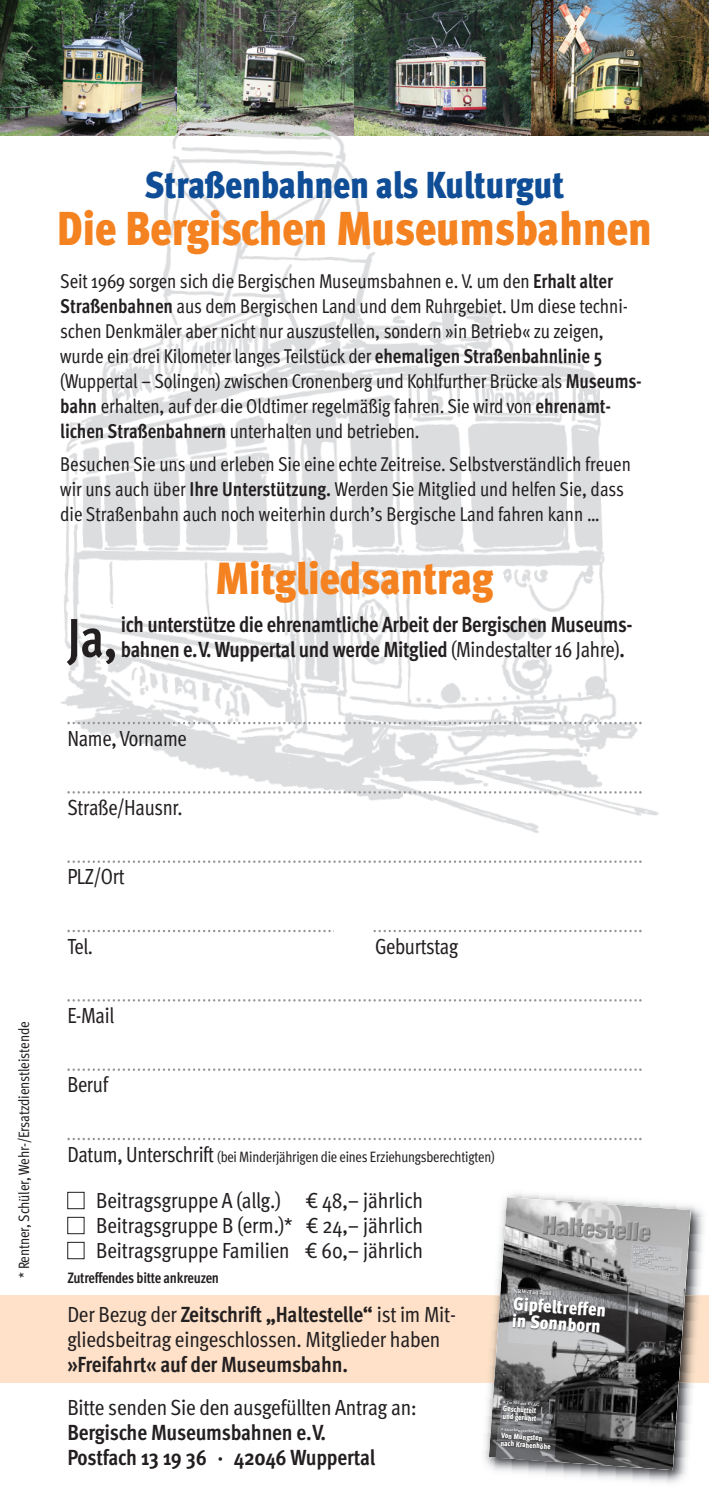
<style>
.page{position:relative;width:709px;height:1489px;background:#fff}
.page>*{position:absolute;margin:0;border:0;box-sizing:border-box;transform-origin:0 0}
.t1{font:700 54.5px "Meta Cond";color:#231f20;scale:.96 1}
.t2{font:900 47.5px "Meta Cond";letter-spacing:-.01em;color:#f58220}
.t3{font:900 45px "Meta Cond";letter-spacing:-.01em;color:#f58220}
.t4{font:900 37.5px "Meta Cond";letter-spacing:-.01em;color:#0f4d96}
.t5{font:22px/25px "Meta Cond";letter-spacing:-.01em;color:#231f20;text-align:justify}
.t6{font:700 22px/25px "Meta Cond";letter-spacing:-.015em;color:#231f20;scale:.96 1}
.t7{font:700 22px/25px "Meta Cond";letter-spacing:-.015em;color:#231f20}
.t8{font:22px "Meta Cond";letter-spacing:-.01em;color:#231f20;scale:.96 1}
.t9{font:20px/25px "Meta Cond";letter-spacing:-.005em;color:#231f20;scale:.96 1}
.t10{font:18.5px/16.8px "Meta Cond Black Roman+KDNQLH";color:#fff}
.t11{font:15px "Meta Cond";letter-spacing:-.015em;color:#231f20;scale:.96 1}
.t12{font:15px "Meta Cond";letter-spacing:-.015em;color:#231f20}
.t13{font:700 15px "Meta Cond";letter-spacing:-.015em;color:#231f20;scale:.96 1}
.t14{font:7.75px/7.8px "Meta Cond Black Roman+KDNQLH";color:#fff;scale:.95 1}
.t15{font:5.5px "Candida LT Bold+FOZEPD";color:#fff;scale:.95 1}
.t16{font:4px "Candida LT Bold+FOZEPD";color:#fff;scale:.95 1}
.t17{font:3.75px/4.8px "Candida LT Bold+FOZEPD";color:#fff}
.s1{font-weight:700}
.s2{font-weight:400}
.s3{font-size:22px}
.s4{font-family:"European Pi Three+FEJDZK";font-size:2.75px}
</style>
<div class="page">
<div style="left:0;top:1295px;width:709px;height:87px;background:#fee1c8"></div>
<img style="left:0;top:0;width:709px;height:135px">
<img style="left:5px;top:88px;width:697px;height:745px">
<svg style="left:67px;top:721px;width:574px;height:3px"></svg>
<svg style="left:67px;top:791px;width:574px;height:2px"></svg>
<svg style="left:67px;top:860px;width:574px;height:2px"></svg>
<svg style="left:67px;top:929px;width:574px;height:3px"></svg>
<svg style="left:67px;top:999px;width:574px;height:2px"></svg>
<svg style="left:67px;top:1068px;width:574px;height:2px"></svg>
<svg style="left:67px;top:1137px;width:574px;height:3px"></svg>
<div style="left:67px;top:1241px;width:17px;height:17px;border:1px solid #231f20"></div>
<div style="left:67px;top:1216px;width:17px;height:17px;border:1px solid #231f20"></div>
<div style="left:67px;top:1191px;width:17px;height:17px;border:1px solid #231f20"></div>
<img style="left:508px;top:1193px;width:196px;height:102px">
<img style="left:475px;top:1382px;width:227px;height:101px">
<img style="left:691px;top:1295px;width:7px;height:87px">
<img style="left:489px;top:1197px;width:202px;height:272px">
<img style="left:507px;top:1286px;width:161px;height:67px">
<img style="left:500px;top:1398px;width:52px;height:27px">
<img style="left:495px;top:1425px;width:61px;height:36px">
<img style="left:499px;top:1425px;width:51px;height:13px">
<img style="left:630px;top:1243px;width:52px;height:32px">
<div style="left:334px;top:926px;width:37px;height:15px;background:#fff"></div>
<p class="t12" style="left:18px;top:1277px;width:258px;rotate:-90deg">* Rentner, Schüler, Wehr-/Ersatzdienstleistende</p>
<h3 class="t4" style="left:144px;top:170px;width:421px">Straßenbahnen als Kulturgut</h3>
<h2 class="t2" style="left:57px;top:210px;width:597px">Die Bergischen Museumsbahnen</h2>
<p class="t9" style="left:60px;top:270px;width:607px">Seit 1969 sorgen sich die Bergischen Museums bahnen e. V. um den <span class="s1">Erhalt alter Straßenbahnen</span> aus dem Bergischen Land und dem Ruhr gebiet. Um diese techni&shy;schen Denkmäler aber nicht nur auszustellen, sondern »in Betrieb« zu zeigen, wurde ein drei Kilometer langes Teilstück der <span class="s1">e h e maligen Straßen bahn linie 5 </span>(Wuppertal – Solingen) zwischen Cronen berg und Kohlfurther Brücke als <span class="s1">Muse ums&shy;bahn</span> erhalten, auf der die Old timer regelmäßig fahren. Sie wird von <span class="s1">ehren amt - lichen Straßenbahnern</span> unter halten und be trieben.</p>
<p class="t9" style="left:60px;top:452px;width:596px">Besuchen Sie uns und erleben Sie eine echte Zeitreise. Selbstverständlich freuen wir uns auch über <span class="s1">Ihre Unterstützung.</span> Werden Sie Mitglied und helfen Sie, dass die Straßenbahn auch noch weiterhin durch’s Bergische Land fahren kann …</p>
<h3 class="t3" style="left:216px;top:561px;width:279px">Mitgliedsantrag</h3>
<h1 class="t1" style="left:67px;top:617px;width:54px">Ja,</h1>
<p class="t6" style="left:121px;top:613px;width:535px">ich unterstütze die ehrenamtliche Arbeit der Bergischen Museums - bahnen e.V. Wuppertal und werde Mitglied <span class="s2">(Mindestalter 16 Jahre)</span>.</p>
<p class="t8" style="left:67px;top:729px;width:126px">Name, Vorname</p>
<p class="t8" style="left:67px;top:798px;width:121px">Straße/Hausnr.</p>
<p class="t8" style="left:67px;top:868px;width:61px">PLZ/Ort</p>
<p class="t8" style="left:67px;top:937px;width:28px">Tel.</p>
<p class="t8" style="left:375px;top:937px;width:88px">Geburtstag</p>
<p class="t8" style="left:67px;top:1006px;width:50px">E-Mail</p>
<p class="t8" style="left:67px;top:1076px;width:44px">Beruf</p>
<p class="t11" style="left:67px;top:1150px;width:446px"><span class="s3">Datum, Unterschrift</span> (bei Minderjährigen die eines Erziehungsberechtigten)</p>
<p class="t5" style="left:96px;top:1189px;width:328px">Beitragsgruppe A (allg.) € 48,– jährlich Beitragsgruppe B (erm.)* € 24,– jährlich Beitragsgruppe Familien € 60,– jährlich</p>
<p class="t13" style="left:67px;top:1271px;width:159px">Zutreffendes bitte ankreuzen</p>
<p class="t5" style="left:67px;top:1303px;width:390px">Der Bezug der <span class="s1">Zeitschrift „Haltestelle“</span> ist im Mit - glieds beitrag eingeschlossen. Mitglieder haben</p>
<p class="t7" style="left:67px;top:1353px;width:282px">»Freifahrt« auf der Museumsbahn.</p>
<p class="t15" style="left:514px;top:1288px;width:41px;rotate:4deg">NRW-Tag 2008</p>
<p class="t10" style="left:513px;top:1296px;width:95px;rotate:4deg">Gipfeltreffen in Sonnborn</p>
<p class="t5" style="left:67px;top:1396px;width:351px">Bitte senden Sie den ausgefüllten Antrag an:</p>
<p class="t7" style="left:67px;top:1421px;width:309px">Bergische Museumsbahnen e.V.<br>Postfach 13 19 36 · 42046 Wuppertal</p>
<p class="t16" style="left:503px;top:1400px;width:39px;rotate:4deg"><span class="s4">-</span> Tw 705 der EVAG</p>
<p class="t14" style="left:503px;top:1404px;width:37px;rotate:4deg">Geschüttelt und gerührt</p>
<p class="t16" style="left:502px;top:1427px;width:42px;rotate:4deg"><span class="s4">-</span> Streckengeschichte</p>
<p class="t14" style="left:501px;top:1431px;width:54px;rotate:4deg">Von Müngsten nach Krahenhöhe</p>
<p class="t17" style="left:634px;top:1245px;width:46px;rotate:4deg">Zeitschrift der<br>Bergischen<br>Museumsbahnen e.V.<br>Wuppertal<br>Nr. 109 – November 2008</p>
</div>
